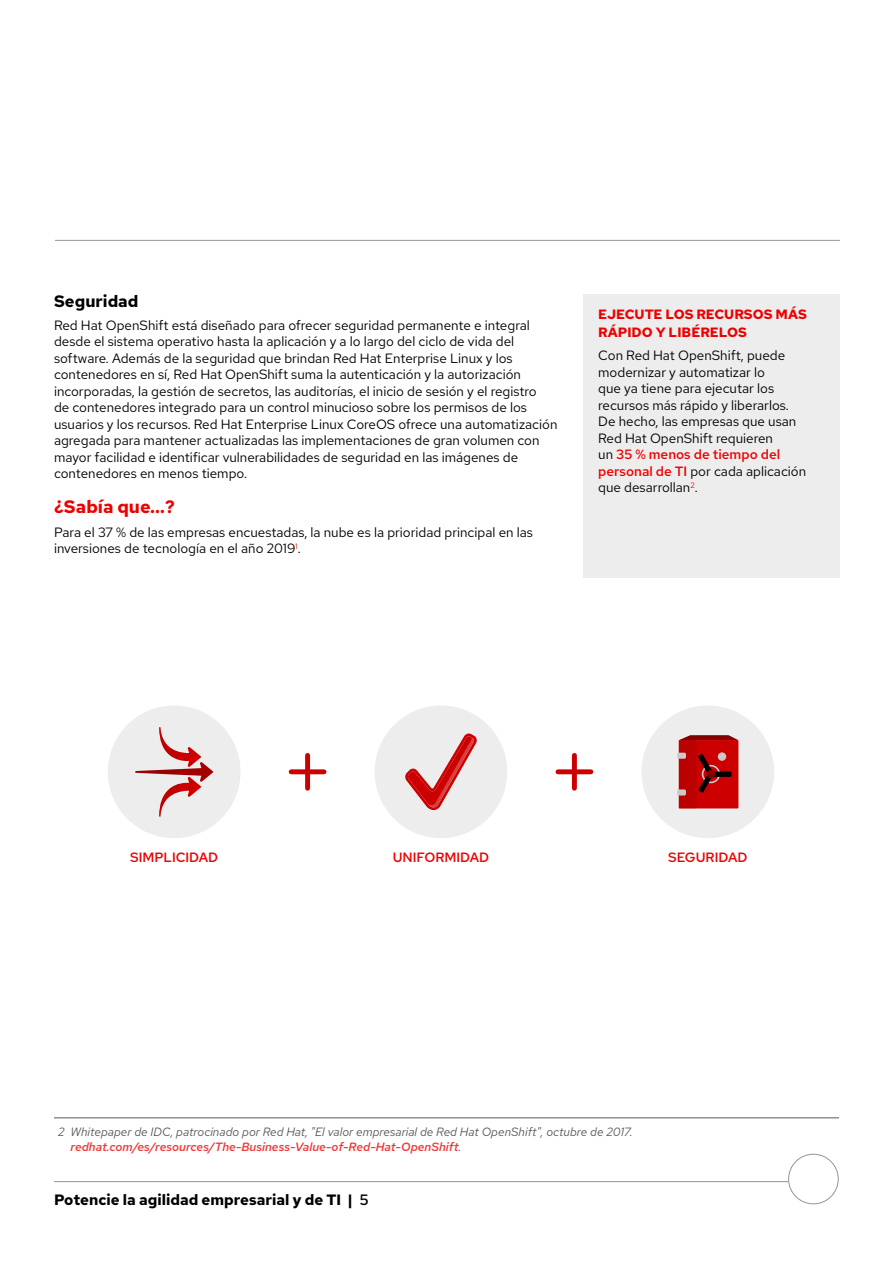
<style>
.page{position:relative;width:893px;height:1263px;background:#fff}
.page>*{position:absolute;margin:0;border:0;box-sizing:border-box;transform-origin:0 0}
.t1{font:700 18px "Red Hat Text";color:#e00}
.t2{font:700 16.5px "Red Hat Text";color:#000}
.t3{font:700 15px "Red Hat Text";color:#000}
.t4{font:13.5px/16.5px "Red Hat Text";color:#000}
.t5{font:700 13.5px/18px "Red Hat Text";color:#e00}
.t6{font:500 13.5px "Red Hat Text";color:#e00}
.t7{font:italic 12px/15px "Red Hat Text";color:#58585b}
.s1{font-weight:500;color:#e00}
.s2{font-weight:500;color:#f13333}
.s3{font-weight:500}
</style>
<div class="page">
<hr style="left:54px;top:1181px;width:734px;height:1px;background:#939598">
<div style="left:788px;top:1154px;width:51px;height:50px;border:1px solid #939598;border-radius:50%"></div>
<hr style="left:55px;top:240px;width:785px;height:1px;background:#939598">
<div style="left:583px;top:294px;width:257px;height:284px;background:#ededed"></div>
<hr style="left:54px;top:1117px;width:785px;height:1px;background:#58585b">
<div style="left:305px;top:755px;width:5px;height:33px;background:#c00"></div>
<div style="left:291px;top:769px;width:33px;height:5px;background:#c00"></div>
<div style="left:572px;top:755px;width:5px;height:33px;background:#c00"></div>
<div style="left:558px;top:769px;width:33px;height:5px;background:#c00"></div>
<div style="left:108px;top:705px;width:132px;height:133px;background:#ededed;border-radius:50%"></div>
<svg style="left:135px;top:727px;width:78px;height:89px"></svg>
<div style="left:375px;top:705px;width:132px;height:133px;background:#ededed;border-radius:50%"></div>
<svg style="left:405px;top:733px;width:72px;height:77px"></svg>
<div style="left:641px;top:705px;width:133px;height:133px;background:#ededed;border-radius:50%"></div>
<div style="left:679px;top:740px;width:59px;height:68px;background:#c00"></div>
<div style="left:679px;top:740px;width:18px;height:68px;background:#b00"></div>
<svg style="left:679px;top:735px;width:59px;height:5px"></svg>
<div style="left:677px;top:753px;width:9px;height:6px;background:#cbc9c9;border-radius:2px"></div>
<div style="left:677px;top:789px;width:9px;height:6px;background:#cbc9c9;border-radius:2px"></div>
<div style="left:711px;top:772px;width:21px;height:5px;background:#000"></div>
<svg style="left:698px;top:754px;width:22px;height:39px"></svg>
<div style="left:707px;top:770px;width:8px;height:8px;background:#820000;border-radius:50%"></div>
<div style="left:718px;top:752px;width:8px;height:9px;background:#cbc9c9;border-radius:50%"></div>
<p class="t2" style="left:54px;top:290px;width:86px">Seguridad</p>
<p class="t4" style="left:54px;top:317px;width:505px">Red Hat OpenShift está diseñado para ofrecer seguridad permanente e integral desde el sistema operativo hasta la aplicación y a lo largo del ciclo de vida del software. Además de la seguridad que brindan Red Hat Enterprise Linux y los contenedores en sí, Red Hat OpenShift suma la autenticación y la autorización incorporadas, la gestión de secretos, las auditorías, el inicio de sesión y el registro<br>de contenedores integrado para un control minucioso sobre los permisos de los usuarios y los recursos. Red Hat Enterprise Linux CoreOS ofrece una automatización agregada para mantener actualizadas las implementaciones de gran volumen con mayor facilidad e identificar vulnerabilidades de seguridad en las imágenes de contenedores en menos tiempo.</p>
<h1 class="t1" style="left:54px;top:495px;width:122px">¿Sabía que…?</h1>
<p class="t4" style="left:54px;top:523px;width:480px">Para el 37 % de las empresas encuestadas, la nube es la prioridad principal en las inversiones de tecnología en el año 2019<sup>1</sup>.</p>
<p class="t5" style="left:598px;top:305px;width:210px">EJECUTE LOS RECURSOS MÁS<br>RÁPIDO Y LIBÉRELOS</p>
<p class="t4" style="left:598px;top:347px;width:210px">Con Red Hat OpenShift, puede modernizar y automatizar lo<br>que ya tiene para ejecutar los recursos más rápido y liberarlos.<br>De hecho, las empresas que usan<br>Red Hat OpenShift requieren<br>un <span class="s1">35 % menos de tiempo del personal de TI</span> por cada aplicación que desarrollan<sup>2</sup>.</p>
<p class="t6" style="left:130px;top:848px;width:90px">SIMPLICIDAD</p>
<p class="t6" style="left:393px;top:848px;width:98px">UNIFORMIDAD</p>
<p class="t6" style="left:668px;top:848px;width:81px">SEGURIDAD</p>
<p class="t7" style="left:70px;top:1124px;width:564px;text-indent:-12px">2 Whitepaper de IDC, patrocinado por Red Hat, "El valor empresarial de Red Hat OpenShift", octubre de 2017. <span class="s2">redhat.com/es/resources/The-Business-Value-of-Red-Hat-OpenShift</span>.</p>
<p class="t3" style="left:54px;top:1190px;width:316px">Potencie la agilidad empresarial y de TI | <span class="s3">5</span></p>
</div>
